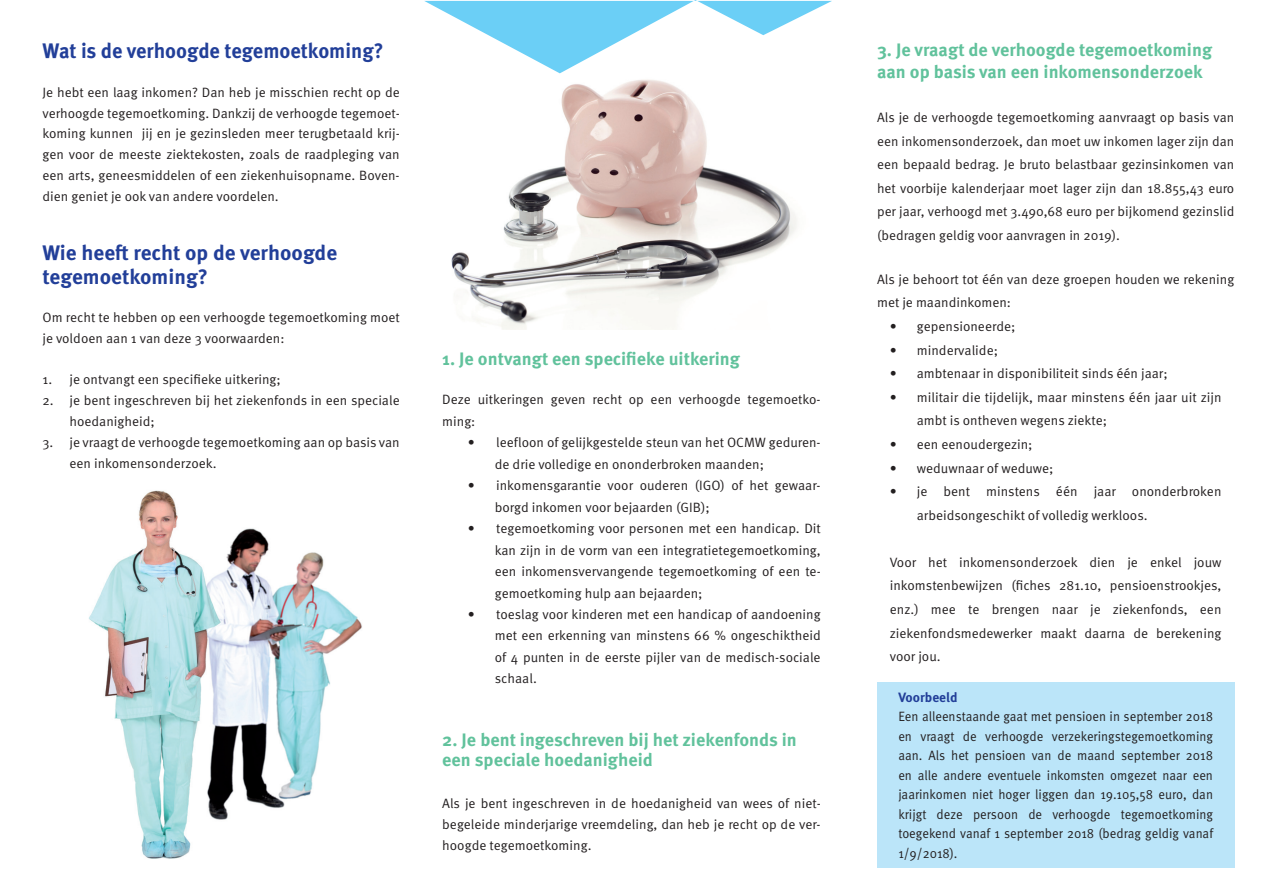
<style>
.page{position:relative;width:1263px;height:893px;background:#fff}
.page>*{position:absolute;margin:0;border:0;box-sizing:border-box;transform-origin:0 0}
.t1{font:700 21px/23.9px "Meta OT";color:#223f99}
.t2{font:700 21px "Meta OT";color:#223f99;scale:.96 1}
.t3{font:700 18px/22px "Meta OT";color:#61c29c}
.t4{font:13.5px/23.5px "Meta OT Norm";color:#231f20}
.t5{font:13.5px/19.5px "Meta OT Norm";color:#231f20;text-align:justify;scale:.94 1}
.t6{font:700 13.5px "Meta OT";color:#223f99}
</style>
<div class="page">
<img style="left:451px;top:73px;width:346px;height:257px">
<img style="left:89px;top:490px;width:273px;height:369px">
<div style="left:877px;top:682px;width:357px;height:186px;background:#bbe5f9"></div>
<svg style="left:424px;top:0;width:408px;height:73px"></svg>
<h1 class="t2" style="left:43px;top:38px;width:357px">Wat is de verhoogde tegemoetkoming?</h1>
<p class="t4" style="left:43px;top:82px;width:359px;line-height:20.9px;text-align:justify">Je hebt een laag inkomen? Dan heb je misschien recht op de verhoogde tegemoetkoming. Dankzij de verhoogde tegemoet&shy;koming kunnen jij en je gezinsleden meer terugbetaald krij&shy;gen voor de meeste ziektekosten, zoals de raadpleging van een arts, geneesmiddelen of een ziekenhuisopname. Boven&shy;dien geniet je ook van andere voordelen.</p>
<h1 class="t1" style="left:43px;top:241px;width:296px">Wie heeft recht op de verhoogde tegemoetkoming?</h1>
<p class="t4" style="left:43px;top:307px;width:359px;line-height:20.9px">Om recht te hebben op een verhoogde tegemoetkoming moet je voldoen aan 1 van deze 3 voorwaarden:</p>
<p class="t4" style="left:43px;top:368px;width:240px">1. je ontvangt een specifieke uitkering;</p>
<p class="t4" style="left:70px;top:390px;width:332px;line-height:20.9px;text-indent:-27px">2. je bent ingeschreven bij het ziekenfonds in een speciale hoedanigheid;</p>
<p class="t4" style="left:70px;top:432px;width:332px;line-height:20.9px;text-indent:-27px">3. je vraagt de verhoogde tegemoetkoming aan op basis van een inkomensonderzoek.</p>
<h2 class="t3" style="left:442px;top:348px;width:299px">1. Je ontvangt een specifieke uitkering</h2>
<p class="t4" style="left:442px;top:389px;width:380px;line-height:21.5px">Deze uitkeringen geven recht op een verhoogde tegemoetko&shy;ming:</p>
<p class="t4" style="left:495px;top:432px;width:327px;line-height:21.5px;text-indent:-27px">• leefloon of gelijkgestelde steun van het OCMW geduren&shy;de drie volledige en ononderbroken maanden;</p>
<p class="t4" style="left:495px;top:475px;width:327px;line-height:21.5px;text-indent:-27px">• inkomensgarantie voor ouderen (IGO) of het gewaar&shy;borgd inkomen voor bejaarden (GIB);</p>
<p class="t4" style="left:495px;top:518px;width:328px;line-height:21.5px;text-align:justify;text-indent:-27px">• tegemoetkoming voor personen met een handicap. Dit kan zijn in de vorm van een integratietegemoetkoming, een inkomensvervangende tegemoetkoming of een te&shy;gemoetkoming hulp aan bejaarden;</p>
<p class="t4" style="left:495px;top:604px;width:328px;line-height:21.5px;text-align:justify;text-indent:-27px">• toeslag voor kinderen met een handicap of aandoening met een erkenning van minstens 66 % ongeschiktheid of 4 punten in de eerste pijler van de medisch-sociale schaal.</p>
<h2 class="t3" style="left:442px;top:730px;width:356px;line-height:20px">2. Je bent ingeschreven bij het ziekenfonds in een speciale hoedanigheid</h2>
<p class="t4" style="left:442px;top:792px;width:380px;line-height:21.5px;text-align:justify">Als je bent ingeschreven in de hoedanigheid van wees of niet&shy;begeleide minderjarige vreemdeling, dan heb je recht op de ver&shy;hoogde tegemoetkoming.</p>
<h2 class="t3" style="left:877px;top:39px;width:337px">3. Je vraagt de verhoogde tegemoetkoming aan op basis van een inkomensonderzoek</h2>
<p class="t4" style="left:877px;top:106px;width:359px;text-align:justify">Als je de verhoogde tegemoetkoming aanvraagt op basis van een inkomensonderzoek, dan moet uw inkomen lager zijn dan een bepaald bedrag. Je bruto belastbaar gezinsinkomen van het voorbije kalenderjaar moet lager zijn dan 18.855,43 euro per jaar, verhoogd met 3.490,68 euro per bijkomend gezinslid (bedragen geldig voor aanvragen in 2019).</p>
<p class="t4" style="left:877px;top:268px;width:359px">Als je behoort tot één van deze groepen houden we rekening met je maandinkomen:</p>
<p class="t4" style="left:890px;top:315px;width:127px">• gepensioneerde;</p>
<p class="t4" style="left:890px;top:338px;width:110px">• mindervalide;</p>
<p class="t4" style="left:890px;top:362px;width:279px">• ambtenaar in disponibiliteit sinds één jaar;</p>
<p class="t4" style="left:917px;top:385px;width:306px;text-indent:-27px">• militair die tijdelijk, maar minstens één jaar uit zijn ambt is ontheven wegens ziekte;</p>
<p class="t4" style="left:890px;top:433px;width:144px">• een eenoudergezin;</p>
<p class="t4" style="left:890px;top:456px;width:165px">• weduwnaar of weduwe;</p>
<p class="t4" style="left:917px;top:480px;width:306px;text-indent:-27px">• je bent minstens één jaar ononderbroken arbeidsongeschikt of volledig werkloos.</p>
<p class="t4" style="left:890px;top:551px;width:333px;text-align:justify">Voor het inkomensonderzoek dien je enkel jouw inkomstenbewijzen (fiches 281.10, pensioenstrookjes, enz.) mee te brengen naar je ziekenfonds, een ziekenfondsmedewerker maakt daarna de berekening voor jou.</p>
<p class="t6" style="left:898px;top:688px;width:61px">Voorbeeld</p>
<p class="t5" style="left:898px;top:707px;width:336px">Een alleenstaande gaat met pensioen in september 2018 en vraagt de verhoogde verzekeringstegemoetkoming aan. Als het pensioen van de maand september 2018 en alle andere eventuele inkomsten omgezet naar een jaarinkomen niet hoger liggen dan 19.105,58 euro, dan krijgt deze persoon de verhoogde tegemoetkoming toegekend vanaf 1 september 2018 (bedrag geldig vanaf 1/9/2018).</p>
</div>
